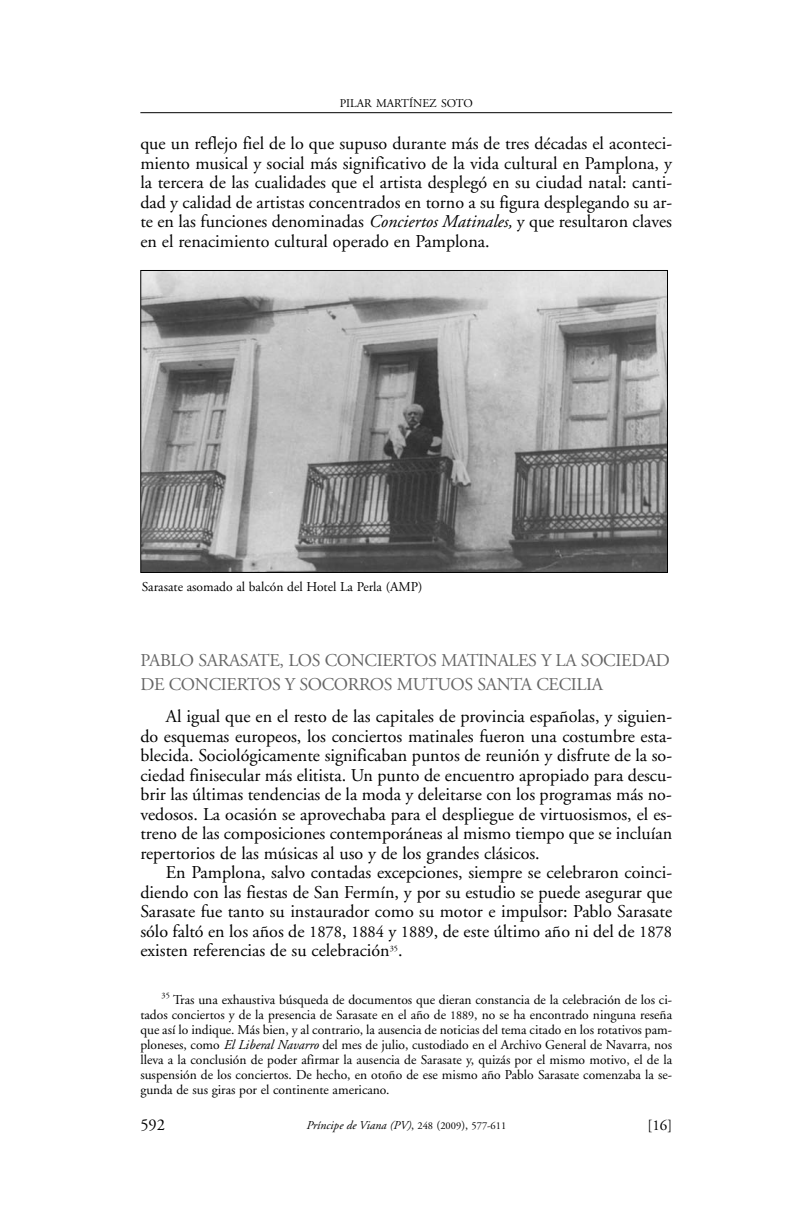
<style>
.page{position:relative;width:787px;height:1212px;background:#fff}
.page>*{position:absolute;margin:0;border:0;box-sizing:border-box;transform-origin:0 0}
.t1{font:18px/19.5px "Adobe Garamond";color:#000;text-align:justify}
.t2{font:18px/24px "Adobe Garamond";letter-spacing:-.02em;color:#666}
.t3{font:16.5px "Adobe Garamond";color:#000}
.t4{font:15px "Adobe Garamond";color:#000}
.t5{font:13.5px/15px "Adobe Garamond";color:#000;text-align:justify}
.t6{font:italic 12px "Adobe Garamond";color:#000}
.t7{font:11.85px "Adobe Garamond";color:#000}
.s1{font-style:italic}
.s2{font-size:16.5px}
.s3{font-size:12px}
.s4{font-style:normal}
.s5{font-style:normal;font-size:10.5px}
</style>
<div class="page">
<img style="left:142px;top:272px;width:524px;height:299px">
<div style="left:140px;top:270px;width:528px;height:303px;border:1px solid #000"></div>
<hr style="left:140px;top:112px;width:532px;height:1px;background:#000">
<p class="t7" style="left:340px;top:99px;width:134px">PILAR MARTÍNEZ SOTO</p>
<p class="t1" style="left:140px;top:135px;width:533px">que un reflejo fiel de lo que supuso durante más de tres décadas el aconteci&shy;miento musical y social más significativo de la vida cultural en Pamplona, y la tercera de las cualidades que el artista desplegó en su ciudad natal: canti&shy;dad y calidad de artistas concentrados en torno a su figura desplegando su ar&shy;te en las funciones denominadas <span class="s1">Conciertos Matinales,</span> y que resultaron claves en el renacimiento cultural operado en Pamplona.</p>
<p class="t5" style="left:142px;top:580px;width:282px">Sarasate asomado al balcón del Hotel La Perla (AMP)</p>
<p class="t2" style="left:140px;top:650px;width:531px">PABLO SARASATE, LOS CONCIERTOS MATINALES Y LA SOCIEDAD<br>DE CONCIERTOS Y SOCORROS MUTUOS SANTA CECILIA</p>
<p class="t1" style="left:140px;top:708px;width:533px;text-indent:26px">Al igual que en el resto de las capitales de provincia españolas, y siguien&shy;do esquemas europeos, los conciertos matinales fueron una costumbre esta&shy;blecida. Sociológicamente significaban puntos de reunión y disfrute de la so&shy;ciedad finisecular más elitista. Un punto de encuentro apropiado para descu&shy;brir las últimas tendencias de la moda y deleitarse con los programas más no&shy;vedosos. La ocasión se aprovechaba para el despliegue de virtuosismos, el es&shy;treno de las composiciones contemporáneas al mismo tiempo que se in cluían repertorios de las músicas al uso y de los grandes clásicos.</p>
<p class="t1" style="left:140px;top:864px;width:533px;text-indent:26px">En Pamplona, salvo contadas excepciones, siempre se celebraron coinci&shy;diendo con las fiestas de San Fermín, y por su estudio se puede asegurar que Sarasate fue tanto su instaurador como su motor e impulsor: Pablo Sarasate sólo faltó en los años de <span class="s2">1878</span>, <span class="s2">1884</span> y <span class="s2">1889</span>, de este último año ni del de <span class="s2">1878 </span>existen referencias de su celebración<sup>35</sup>.</p>
<p class="t5" style="left:140px;top:993px;width:533px;text-indent:21px"><sup>35</sup> Tras una exhaustiva búsqueda de documentos que dieran constancia de la celebración de los ci&shy;tados conciertos y de la presencia de Sarasate en el año de <span class="s3">1889</span>, no se ha encontrado ninguna reseña que así lo indique. Más bien, y al contrario, la ausencia de noticias del tema citado en los rotativos pam&shy;ploneses, como <span class="s1">El Liberal Navarro</span> del mes de julio, custodiado en el Archivo General de Navarra, nos lleva a la conclusión de poder afirmar la ausencia de Sarasate y, quizás por el mismo motivo, el de la suspensión de los conciertos. De hecho, en otoño de ese mismo año Pablo Sarasate comenzaba la se&shy;gunda de sus giras por el continente americano.</p>
<p class="t6" style="left:306px;top:1120px;width:202px">Príncipe de Viana (PV)<span class="s4">,</span> <span class="s5">248</span> <span class="s4">(</span><span class="s5">2009</span><span class="s4">),</span> <span class="s5">577-611</span></p>
<p class="t3" style="left:140px;top:1118px;width:26px">592</p>
<p class="t4" style="left:647px;top:1119px;width:26px">[16]</p>
</div>
